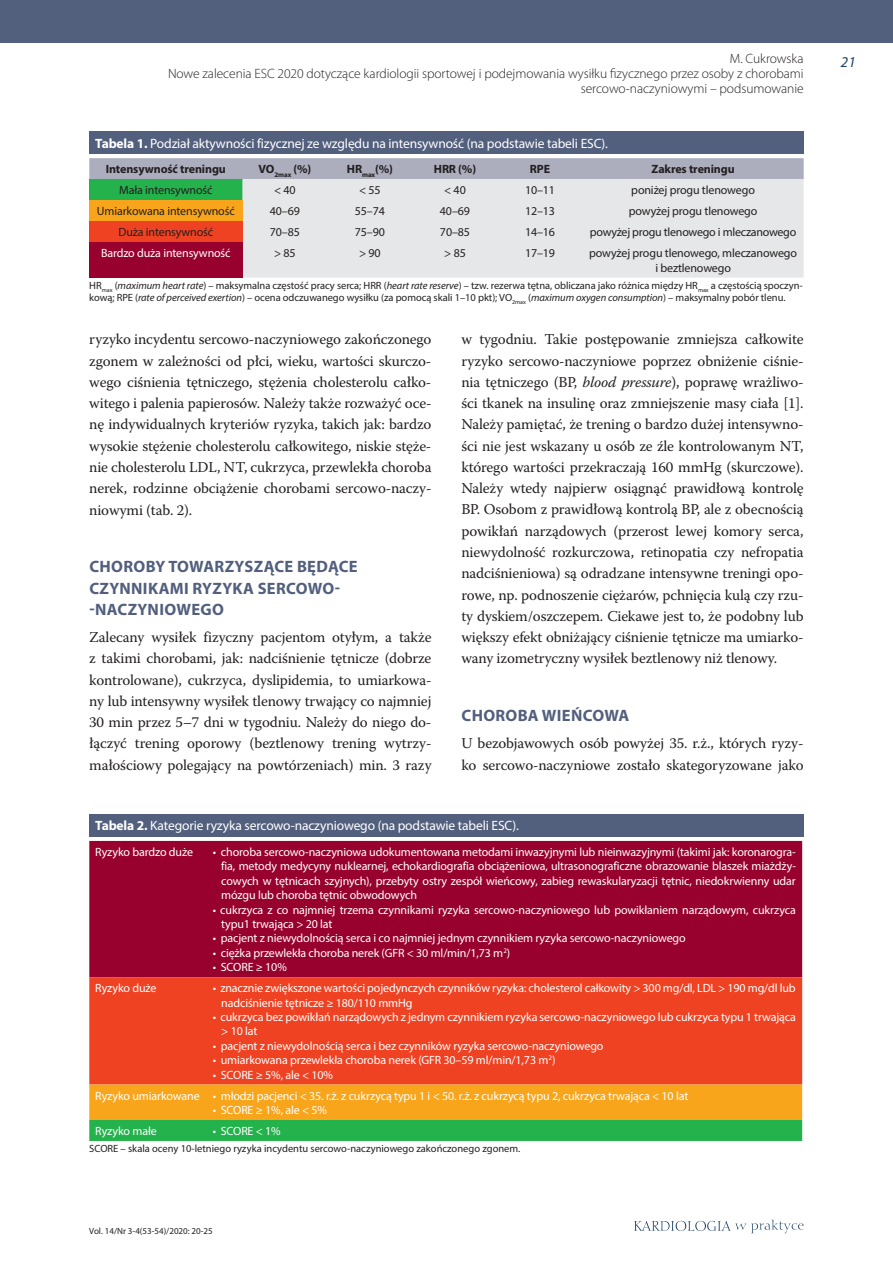
<style>
.page{position:relative;width:893px;height:1263px;background:#fff}
.page>*{position:absolute;margin:0;border:0;box-sizing:border-box;transform-origin:0 0}
.t1{font:700 16.5px/21.3px "Myriad Pro";letter-spacing:.02em;color:#525f7d}
.t2{font:15px/21.3px "Warnock Pro";letter-spacing:-.01em;color:#231f20;text-align:justify}
.t3{font:italic 15px "Myriad Pro";color:#1b4064}
.t4{font:13.5px "Myriad Pro";letter-spacing:-.01em;color:#fff}
.t5{font:300 13.5px/15px "Myriad Pro";letter-spacing:-.005em;color:#231f20;text-align:right}
.t6{font:12px/14.4px "Myriad Pro";letter-spacing:-.01em;color:#fff}
.t7{font:12px/14.4px "Myriad Pro";letter-spacing:-.01em;color:#231f20;text-align:center}
.t8{font:700 12px "Myriad Pro";letter-spacing:-.01em;color:#231f20}
.t9{font:10.5px/12px "Myriad Pro";letter-spacing:-.005em;color:#231f20}
.t10{font:9px "Myriad Pro";color:#231f20}
.s1{font-weight:700}
.s2{font-style:italic}
</style>
<div class="page">
<svg style="left:634px;top:1220px;width:170px;height:13px"></svg>
<div style="left:0;top:0;width:893px;height:43px;background:#525f7d"></div>
<div style="left:89px;top:132px;width:715px;height:22px;background:#525f7d"></div>
<div style="left:89px;top:158px;width:715px;height:21px;background:#acadbd"></div>
<div style="left:89px;top:179px;width:153px;height:21px;background:#23b24b"></div>
<div style="left:242px;top:179px;width:562px;height:99px;background:#e6e7e9"></div>
<div style="left:89px;top:200px;width:153px;height:21px;background:#f9a51b"></div>
<div style="left:89px;top:221px;width:153px;height:21px;background:#ef4222"></div>
<div style="left:89px;top:242px;width:153px;height:36px;background:#98012d"></div>
<div style="left:89px;top:814px;width:715px;height:22px;background:#525f7d"></div>
<div style="left:89px;top:841px;width:713px;height:136px;background:#98012d"></div>
<div style="left:89px;top:977px;width:713px;height:107px;background:#ef4222"></div>
<svg style="left:89px;top:1084px;width:713px;height:57px;background:#aaa92d"></svg>
<p class="t5" style="left:168px;top:51px;width:637px">M. Cukrowska<br>Nowe zalecenia ESC 2020 dotyczące kardiologii sportowej i podejmowania wysiłku fizycznego przez osoby z chorobami sercowo-naczyniowymi – podsumowanie</p>
<p class="t4" style="left:95px;top:135px;width:514px"><span class="s1">TABELA 1.</span> Podział aktywności fizycznej ze względu na intensywność (na podstawie tabeli ESC).</p>
<p class="t8" style="left:106px;top:161px;width:122px">INTENSYWNOŚĆ TRENINGU</p>
<p class="t8" style="left:258px;top:161px;width:54px">VO<sub>2MAX</sub> (%)</p>
<p class="t8" style="left:347px;top:161px;width:48px">HR<sub>MAX</sub>(%)</p>
<p class="t8" style="left:434px;top:161px;width:9px">HRR</p>
<p class="t8" style="left:458px;top:161px;width:19px">(%)</p>
<p class="t8" style="left:530px;top:161px;width:8px">RPE</p>
<p class="t8" style="left:651px;top:161px;width:85px">ZAKRES TRENINGU</p>
<p class="t7" style="left:119px;top:183px;width:95px">Mała intensywność</p>
<p class="t7" style="left:274px;top:183px;width:23px">&lt; 40</p>
<p class="t7" style="left:359px;top:183px;width:23px">&lt; 55</p>
<p class="t7" style="left:444px;top:183px;width:23px">&lt; 40</p>
<p class="t7" style="left:525px;top:183px;width:32px">10–11</p>
<p class="t7" style="left:631px;top:183px;width:125px">poniżej progu tlenowego</p>
<p class="t7" style="left:97px;top:204px;width:139px">Umiarkowana intensywność</p>
<p class="t7" style="left:270px;top:204px;width:32px">40–69</p>
<p class="t7" style="left:355px;top:204px;width:32px">55–74</p>
<p class="t7" style="left:440px;top:204px;width:32px">40–69</p>
<p class="t7" style="left:525px;top:204px;width:32px">12–13</p>
<p class="t7" style="left:629px;top:204px;width:130px">powyżej progu tlenowego</p>
<p class="t7" style="left:118px;top:225px;width:96px">Duża intensywność</p>
<p class="t7" style="left:270px;top:225px;width:32px">70–85</p>
<p class="t7" style="left:355px;top:225px;width:32px">75–90</p>
<p class="t7" style="left:440px;top:225px;width:32px">70–85</p>
<p class="t7" style="left:525px;top:225px;width:32px">14–16</p>
<p class="t7" style="left:590px;top:225px;width:208px">powyżej progu tlenowego i mleczanowego</p>
<p class="t6" style="left:101px;top:246px;width:131px">Bardzo duża intensywność</p>
<p class="t7" style="left:274px;top:246px;width:23px">&gt; 85</p>
<p class="t7" style="left:359px;top:246px;width:23px">&gt; 90</p>
<p class="t7" style="left:444px;top:246px;width:23px">&gt; 85</p>
<p class="t7" style="left:525px;top:246px;width:32px">17–19</p>
<p class="t7" style="left:589px;top:246px;width:209px">powyżej progu tlenowego, mleczanowego i beztlenowego</p>
<p class="t9" style="left:89px;top:279px;width:715px">HR<sub>max</sub> (<span class="s2">maximum heart rate</span>) – maksymalna częstość pracy serca; HRR (<span class="s2">heart rate reserve</span>) – tzw. rezerwa tętna, obliczana jako różnica między HR<sub>max</sub> a częstością spoczyn&shy;kową; RPE (<span class="s2">rate of perceived exertion</span>) – ocena odczuwanego wysiłku (za pomocą skali 1–10 pkt); VO<sub>2max</sub> (<span class="s2">maximum oxygen consumption</span>) – maksymalny pobór tlenu.</p>
<p class="t2" style="left:89px;top:329px;width:344px">ryzyko incydentu sercowo-naczyniowego zakończonego zgonem w zależności od płci, wieku, wartości skurczo&shy;wego ciśnienia tętniczego, stężenia cholesterolu całko&shy;witego i palenia papierosów. Należy także rozważyć oce&shy;nę indywidualnych kryteriów ryzyka, takich jak: bardzo wysokie stężenie cholesterolu całkowitego, niskie stęże&shy;nie cholesterolu LDL, NT, cukrzyca, przewlekła choroba nerek, rodzinne obciążenie chorobami sercowo-naczy&shy;niowymi (tab. 2).</p>
<p class="t1" style="left:89px;top:556px;width:270px">CHOROBY TOWARZYSZĄCE BĘDĄCE<br>CZYNNIKAMI RYZYKA SERCOWO--NACZYNIOWEGO</p>
<p class="t2" style="left:89px;top:626px;width:344px">Zalecany wysiłek fizyczny pacjentom otyłym, a także z takimi chorobami, jak: nadciśnienie tętnicze (dobrze kontrolowane), cukrzyca, dyslipidemia, to umiarkowa&shy;ny lub intensywny wysiłek tlenowy trwający co najmniej 30 min przez 5–7 dni w tygodniu. Należy do niego do&shy;łączyć trening oporowy (beztlenowy trening wytrzy&shy;małościowy polegający na powtórzeniach) min. 3 razy</p>
<p class="t2" style="left:461px;top:329px;width:344px">w tygodniu. Takie postępowanie zmniejsza całkowite ryzyko sercowo-naczyniowe poprzez obniżenie ciśnie&shy;nia tętniczego (BP, <span class="s2">blood pressure</span>), poprawę wrażliwo&shy;ści tkanek na insulinę oraz zmniejszenie masy ciała [1].<br>Należy pamiętać, że trening o bardzo dużej intensywno&shy;ści nie jest wskazany u osób ze źle kontrolowanym NT, którego wartości przekraczają 160 mmHg (skurczowe).<br>Należy wtedy najpierw osiągnąć prawidłową kontrolę BP. Osobom z prawidłową kontrolą BP, ale z obecnością powikłań narządowych (przerost lewej komory serca, niewydolność rozkurczowa, retinopatia czy nefropatia nadciśnieniowa) są odradzane intensywne treningi opo&shy;rowe, np. podnoszenie ciężarów, pchnięcia kulą czy rzu&shy;ty dyskiem/oszczepem. Ciekawe jest to, że podobny lub większy efekt obniżający ciśnienie tętnicze ma umiarko&shy;wany izometryczny wysiłek beztlenowy niż tlenowy.</p>
<p class="t1" style="left:462px;top:704px;width:169px">CHOROBA WIEŃCOWA</p>
<p class="t2" style="left:461px;top:733px;width:344px">U bezobjawowych osób powyżej 35. r.ż., których ryzy&shy;ko sercowo-naczyniowe zostało skategoryzowane jako</p>
<p class="t4" style="left:95px;top:818px;width:425px"><span class="s1">TABELA 2.</span> Kategorie ryzyka sercowo-naczyniowego (na podstawie tabeli ESC).</p>
<p class="t6" style="left:95px;top:844px;width:99px">Ryzyko bardzo duże</p>
<p class="t6" style="left:221px;top:844px;width:576px;text-align:justify;text-indent:-9px">• choroba sercowo-naczyniowa udokumentowana metodami inwazyjnymi lub nieinwazyjnymi (takimi jak: koronarogra&shy;fia, metody medycyny nuklearnej, echokardiografia obciążeniowa, ultrasonograficzne obrazowanie blaszek miażdży&shy;cowych w tętnicach szyjnych), przebyty ostry zespół wieńcowy, zabieg rewaskularyzacji tętnic, niedokrwienny udar mózgu lub choroba tętnic obwodowych</p>
<p class="t6" style="left:221px;top:902px;width:576px;text-indent:-9px">• cukrzyca z co najmniej trzema czynnikami ryzyka sercowo-naczyniowego lub powikłaniem narządowym, cukrzyca typu1 trwająca &gt; 20 lat</p>
<p class="t6" style="left:213px;top:931px;width:474px">• pacjent z niewydolnością serca i co najmniej jednym czynnikiem ryzyka sercowo-naczyniowego</p>
<p class="t6" style="left:213px;top:945px;width:299px">• ciężka przewlekła choroba nerek (GFR &lt; 30 ml/min/1,73 m<sup>2</sup>)</p>
<p class="t6" style="left:213px;top:960px;width:76px">• SCORE ≥ 10%</p>
<p class="t6" style="left:95px;top:981px;width:63px">Ryzyko duże</p>
<p class="t6" style="left:221px;top:981px;width:576px;text-indent:-9px">• znacznie zwiększone wartości pojedynczych czynników ryzyka: cholesterol całkowity &gt; 300 mg/dl, LDL &gt; 190 mg/dl lub nadciśnienie tętnicze ≥ 180/110 mmHg</p>
<p class="t6" style="left:221px;top:1009px;width:576px;text-indent:-9px">• cukrzyca bez powikłań narządowych z jednym czynnikiem ryzyka sercowo-naczyniowego lub cukrzyca typu 1 trwająca &gt; 10 lat</p>
<p class="t6" style="left:213px;top:1038px;width:392px">• pacjent z niewydolnością serca i bez czynników ryzyka sercowo-naczyniowego</p>
<p class="t6" style="left:213px;top:1053px;width:344px">• umiarkowana przewlekła choroba nerek (GFR 30–59 ml/min/1,73 m<sup>2</sup>)</p>
<p class="t6" style="left:95px;top:1064px;width:594px;line-height:21px;text-indent:117px">• SCORE ≥ 5%, ale &lt; 10%<br>Ryzyko umiarkowane • młodzi pacjenci &lt; 35. r.ż. z cukrzycą typu 1 i &lt; 50. r.ż. z cukrzycą typu 2, cukrzyca trwająca &lt; 10 lat</p>
<p class="t6" style="left:213px;top:1102px;width:116px">• SCORE ≥ 1%, ale &lt; 5%</p>
<p class="t6" style="left:95px;top:1123px;width:63px">Ryzyko małe</p>
<p class="t6" style="left:213px;top:1123px;width:70px">• SCORE &lt; 1%</p>
<p class="t9" style="left:89px;top:1143px;width:433px">SCORE – skala oceny 10-letniego ryzyka incydentu sercowo-naczyniowego zakończonego zgonem.</p>
<p class="t10" style="left:89px;top:1225px;width:125px">Vol. 14/Nr 3-4(53-54)/2020: 20-25</p>
<p class="t3" style="left:841px;top:53px;width:16px">21</p>
</div>
